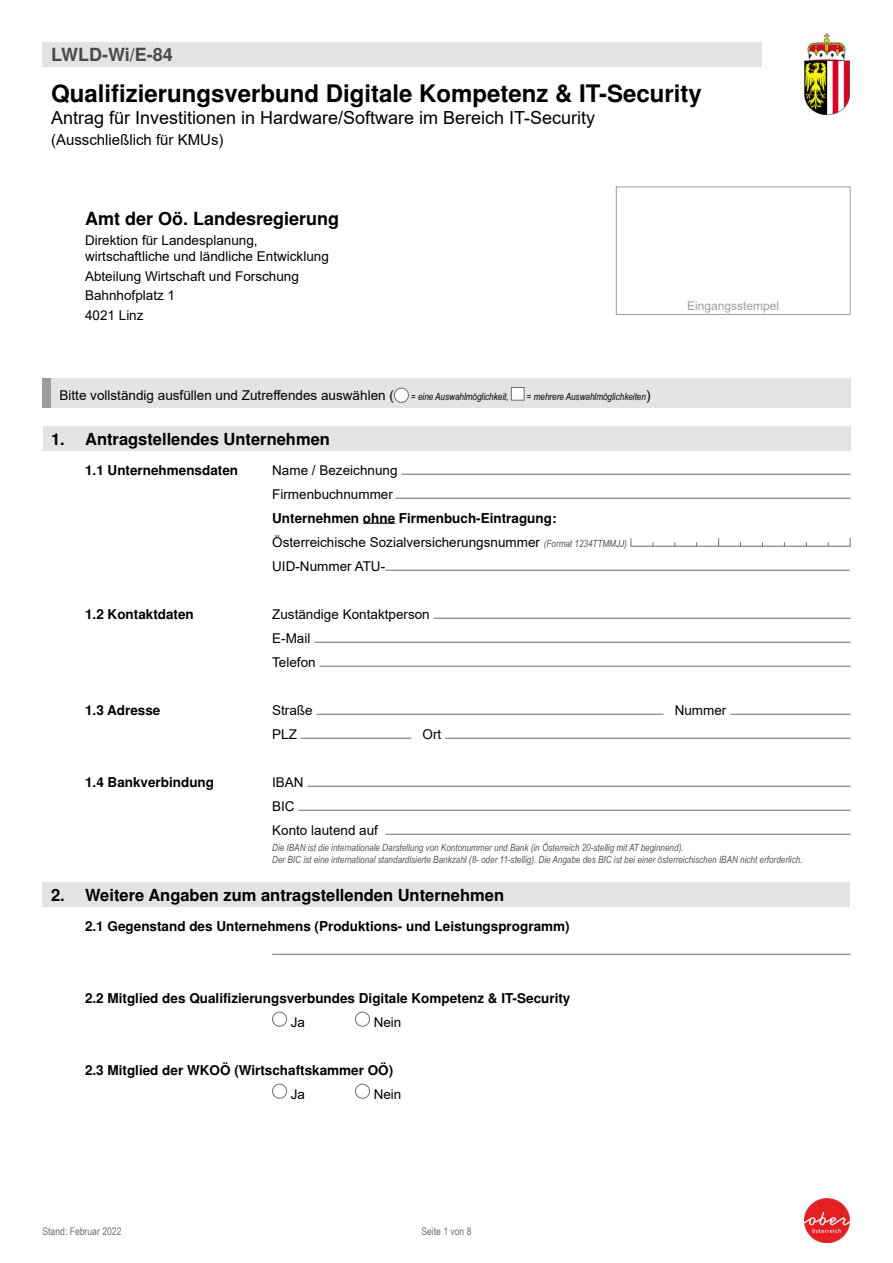
<style>
.page{position:relative;width:893px;height:1263px;background:#fff}
.page>*{position:absolute;margin:0;border:0;box-sizing:border-box;transform-origin:0 0}
.Formularkopf_H1_Formulartitel{font:700 24px "Helvetica";color:#000}
.Formularkopf_H1_Formulartitel-2{font:18px "Arial";color:#000}
.Formularkopf_P_Adresse{font:700 18px "Helvetica";color:#000}
.Formularkopf_P_Formularnummer{font:700 18px "Helvetica";color:#494948}
.Formularabschnitt_H2{font:700 16.5px "Helvetica";color:#000}
.Formularkopf_H1_Formulartitel-3{font:15px "Arial";color:#000}
.Formularabschnitt_P_Text{font:700 13.5px/24px "Helvetica";color:#000}
.Formularkopf_P_Adresse-2{font:13.5px/19.5px "Arial";color:#000}
.Formularabschnitt_P_Text-2{font:13.5px/24px "Arial";color:#000}
.Formularabschnitt_P_Text_-_Unterebene{font:13.5px/24px "Arial";color:#000}
.Formularkopf_P_Allgemeine_Infos{font:13.5px "Arial";color:#000}
.t1{font:12px "Arial";color:#9c9d9d}
.Formularkopf_P_Aktueller_Stand{font:10.5px "Arial Narrow";color:#6f6f6e}
.Formularabschnitt_P_Text-3{font:italic 9.9px/11.9px "Arial Narrow";color:#565656}
.Formularkopf_P_Allgemeine_Infos-2{font:italic 9.9px "Arial Narrow";color:#000}
.s1{font-family:"Arial";font-style:normal;font-size:13.5px}
.s2{font-family:"Helvetica";font-weight:700}
.s3{font-family:"Arial Narrow";font-style:italic;font-size:9.9px;color:#565656}
.s4{font-family:"Arial";font-weight:400}
</style>
<div class="page">
<div style="left:616px;top:187px;width:234px;height:128px;border:1px solid #9c9d9d"></div>
<div style="left:43px;top:43px;width:719px;height:24px;background:#e3e3e3"></div>
<div style="left:51px;top:379px;width:799px;height:29px;background:#e3e3e3"></div>
<div style="left:394px;top:388px;width:14px;height:14px;background:#fff;border-radius:50%"></div>
<div style="left:394px;top:388px;width:15px;height:15px;border:1px solid #6f6f6e;border-radius:50%"></div>
<div style="left:511px;top:387px;width:13px;height:14px;background:#fff;border:1px solid #6f6f6e"></div>
<div style="left:43px;top:883px;width:807px;height:24px;background:#e3e3e3"></div>
<hr style="left:272px;top:954px;width:578px;height:1px;background:#6f6f6e">
<div style="left:272px;top:1012px;width:15px;height:15px;border:1px solid #6f6f6e;border-radius:50%"></div>
<div style="left:355px;top:1012px;width:15px;height:15px;border:1px solid #6f6f6e;border-radius:50%"></div>
<div style="left:272px;top:1084px;width:15px;height:15px;border:1px solid #6f6f6e;border-radius:50%"></div>
<div style="left:355px;top:1084px;width:15px;height:15px;border:1px solid #6f6f6e;border-radius:50%"></div>
<div style="left:43px;top:427px;width:807px;height:24px;background:#e3e3e3"></div>
<hr style="left:363px;top:523px;width:32px;height:1px;background:#000">
<hr style="left:401px;top:474px;width:449px;height:1px;background:#6f6f6e">
<hr style="left:395px;top:498px;width:455px;height:1px;background:#6f6f6e">
<hr style="left:631px;top:546px;width:219px;height:1px;background:#6f6f6e">
<hr style="left:385px;top:570px;width:465px;height:1px;background:#6f6f6e">
<hr style="left:433px;top:618px;width:417px;height:1px;background:#6f6f6e">
<hr style="left:314px;top:642px;width:536px;height:1px;background:#6f6f6e">
<hr style="left:319px;top:666px;width:531px;height:1px;background:#6f6f6e">
<hr style="left:316px;top:714px;width:347px;height:1px;background:#6f6f6e">
<hr style="left:730px;top:714px;width:120px;height:1px;background:#6f6f6e">
<hr style="left:301px;top:738px;width:110px;height:1px;background:#6f6f6e">
<hr style="left:445px;top:738px;width:405px;height:1px;background:#6f6f6e">
<hr style="left:307px;top:786px;width:543px;height:1px;background:#6f6f6e">
<hr style="left:298px;top:810px;width:552px;height:1px;background:#6f6f6e">
<hr style="left:386px;top:834px;width:464px;height:1px;background:#6f6f6e">
<img style="left:805px;top:34px;width:45px;height:81px">
<img style="left:805px;top:1198px;width:45px;height:45px">
<p class="Formularkopf_P_Formularnummer" style="left:51px;top:44px;width:123px">LWLD-Wi/E-84</p>
<h1 class="Formularkopf_H1_Formulartitel" style="left:51px;top:80px;width:652px">Qualifizierungsverbund Digitale Kompetenz &amp; IT-Security</h1>
<h1 class="Formularkopf_H1_Formulartitel-2" style="left:51px;top:105px;width:546px">Antrag für Investitionen in Hardware/Software im Bereich IT-Security</h1>
<h1 class="Formularkopf_H1_Formulartitel-3" style="left:51px;top:129px;width:174px">(Ausschließlich für KMUs)</h1>
<p class="Formularkopf_P_Adresse" style="left:85px;top:208px;width:256px">Amt der Oö. Landesregierung</p>
<p class="Formularkopf_P_Adresse-2" style="left:85px;top:232px;width:245px;line-height:16.5px">Direktion für Landesplanung, wirtschaftliche und ländliche Entwicklung</p>
<p class="Formularkopf_P_Adresse-2" style="left:85px;top:266px;width:215px">Abteilung Wirtschaft und Forschung<br>Bahnhofplatz 1<br>4021 Linz</p>
<p class="Formularkopf_P_Allgemeine_Infos" style="left:60px;top:385px;width:336px">Bitte vollständig ausfüllen und Zutreffendes auswählen (</p>
<p class="Formularkopf_P_Allgemeine_Infos-2" style="left:411px;top:389px;width:99px">= eine Auswahlmöglichkeit,</p>
<p class="Formularkopf_P_Allgemeine_Infos-2" style="left:527px;top:389px;width:125px">= mehrere Auswahlmöglichkeiten<span class="s1">)</span></p>
<p class="t1" style="left:687px;top:297px;width:94px">Eingangsstempel</p>
<h2 class="Formularabschnitt_H2" style="left:51px;top:429px;width:280px">1. Antragstellendes Unternehmen</h2>
<p class="Formularabschnitt_P_Text" style="left:85px;top:458px;width:155px">1.1 Unternehmensdaten</p>
<p class="Formularabschnitt_P_Text-2" style="left:272px;top:458px;width:127px">Name / Bezeichnung<br>Firmenbuchnummer</p>
<p class="Formularabschnitt_P_Text_-_Unterebene" style="left:272px;top:506px;width:356px"><span class="s2">Unternehmen ohne Firmenbuch-Eintragung:<br></span>Österreichische Sozialversicherungsnummer <span class="s3">(Format 1234TTMMJJ)<br></span>UID-Nummer ATU-</p>
<p class="Formularabschnitt_P_Text" style="left:85px;top:602px;width:110px">1.2 Kontaktdaten</p>
<p class="Formularabschnitt_P_Text-2" style="left:272px;top:602px;width:159px">Zuständige Kontaktperson<br>E-Mail<br>Telefon</p>
<p class="Formularabschnitt_P_Text" style="left:85px;top:698px;width:77px">1.3 Adresse</p>
<p class="Formularabschnitt_P_Text-2" style="left:272px;top:698px;width:42px">Straße</p>
<p class="Formularabschnitt_P_Text-2" style="left:675px;top:698px;width:53px">Nummer</p>
<p class="Formularabschnitt_P_Text-2" style="left:272px;top:722px;width:26px">PLZ</p>
<p class="Formularabschnitt_P_Text-2" style="left:423px;top:722px;width:20px">Ort</p>
<p class="Formularabschnitt_P_Text" style="left:85px;top:770px;width:131px">1.4 Bankverbindung</p>
<p class="Formularabschnitt_P_Text-2" style="left:272px;top:770px;width:107px">IBAN<br>BIC<br>Konto lautend auf</p>
<p class="Formularabschnitt_P_Text-3" style="left:272px;top:841px;width:532px">Die IBAN ist die internationale Darstellung von Kontonummer und Bank (in Österreich 20-stellig mit AT beginnend).<br>Der BIC ist eine international standardisierte Bankzahl (8- oder 11-stellig). Die Angabe des BIC ist bei einer österreichischen IBAN nicht erforderlich.</p>
<h2 class="Formularabschnitt_H2" style="left:51px;top:885px;width:455px">2. Weitere Angaben zum antragstellenden Unternehmen</h2>
<p class="Formularabschnitt_P_Text" style="left:85px;top:914px;width:486px">2.1 Gegenstand des Unternehmens (Produktions- und Leistungsprogramm)</p>
<p class="Formularabschnitt_P_Text" style="left:291px;top:986px;width:281px;text-indent:-206px">2.2 Mitglied des Qualifizierungsverbundes Digitale Kompetenz &amp; IT-Security<br><span class="s4">Ja</span></p>
<p class="Formularabschnitt_P_Text-2" style="left:374px;top:1010px;width:29px">Nein</p>
<p class="Formularabschnitt_P_Text" style="left:291px;top:1058px;width:104px;text-indent:-206px">2.3 Mitglied der WKOÖ (Wirtschaftskammer OÖ)<br><span class="s4">Ja</span></p>
<p class="Formularabschnitt_P_Text-2" style="left:374px;top:1082px;width:29px">Nein</p>
<p class="Formularkopf_P_Aktueller_Stand" style="left:43px;top:1223px;width:80px">Stand: Februar 2022</p>
<p class="Formularkopf_P_Aktueller_Stand" style="left:421px;top:1223px;width:52px">Seite 1 von 8</p>
</div>
